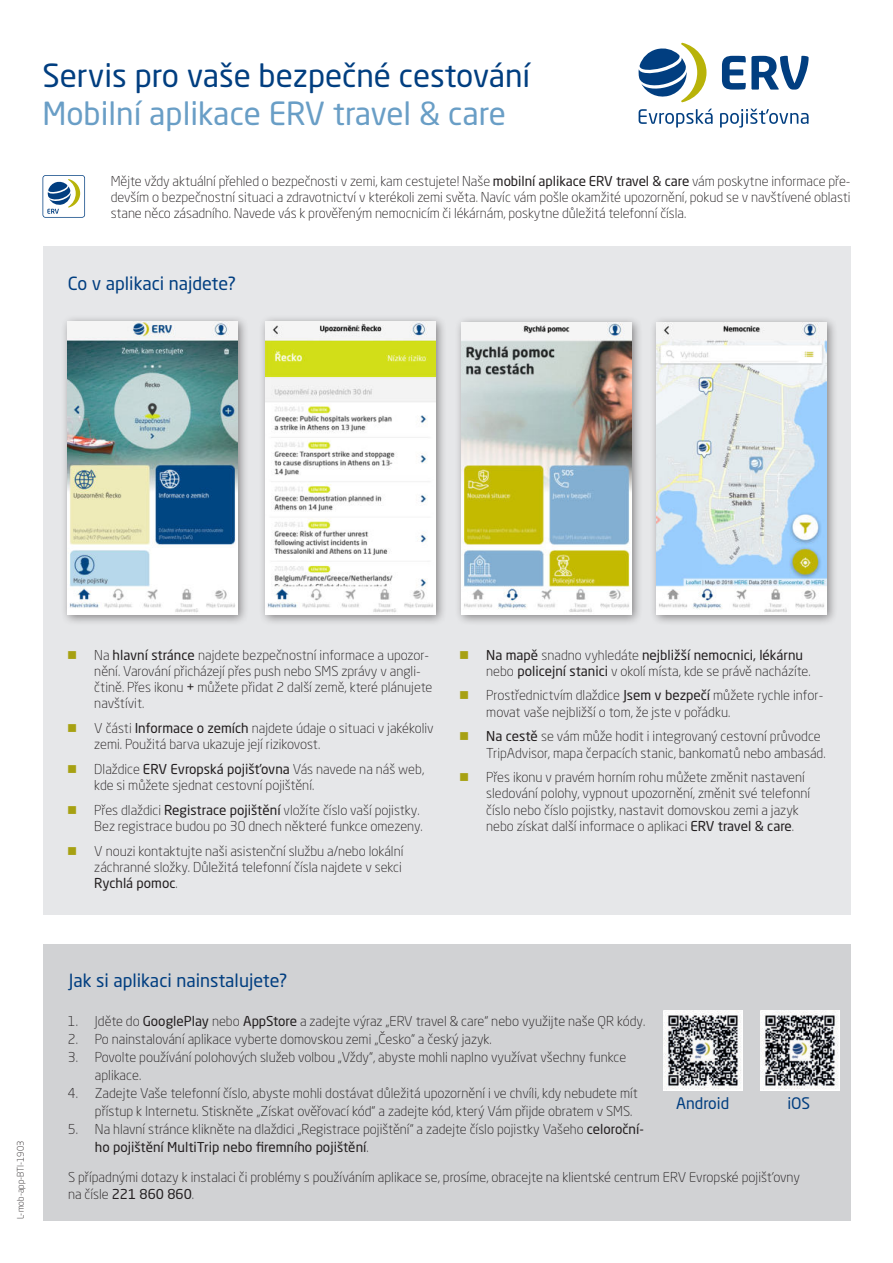
<style>
.page{position:relative;width:893px;height:1263px;background:#fff}
.page>*{position:absolute;margin:0;border:0;box-sizing:border-box;transform-origin:0 0}
.t1{font:31.5px "Neo Sans Pro";color:#013e80}
.t2{font:31.5px "Neo Sans Pro";color:#699ec6}
.t3{font:18px "Neo Sans Pro";color:#013e80}
.t4{font:15.75px "Neo Sans Pro";color:#013e80}
.t5{font:300 13.5px/16.2px "Neo Sans Pro";color:#231f20}
.t6{font:300 9px "Neo Sans Pro";color:#231f20}
.s1{font-weight:400}
</style>
<div class="page">
<div style="left:43px;top:247px;width:807px;height:668px;background:#e6e7e9"></div>
<svg style="left:722px;top:56px;width:86px;height:34px"></svg>
<svg style="left:639px;top:109px;width:74px;height:18px"></svg>
<svg style="left:720px;top:109px;width:88px;height:18px"></svg>
<svg style="left:638px;top:43px;width:68px;height:60px"></svg>
<div style="left:259px;top:314px;width:188px;height:312px;background:#231f20;opacity:.5"></div>
<img style="left:266px;top:321px;width:170px;height:293px">
<div style="left:61px;top:314px;width:188px;height:312px;background:#231f20;opacity:.5"></div>
<img style="left:68px;top:321px;width:170px;height:293px">
<div style="left:649px;top:316px;width:189px;height:310px;background:#231f20;opacity:.5"></div>
<img style="left:656px;top:323px;width:170px;height:291px">
<div style="left:454px;top:316px;width:189px;height:310px;background:#231f20;opacity:.5"></div>
<img style="left:461px;top:323px;width:170px;height:291px">
<svg style="left:43px;top:175px;width:42px;height:43px"></svg>
<div style="left:43px;top:944px;width:808px;height:276px;background:#d1d2d4"></div>
<img style="left:663px;top:1010px;width:80px;height:80px">
<img style="left:760px;top:1011px;width:80px;height:79px">
<h1 class="t1" style="left:43px;top:62px;width:489px">Servis pro vaše bezpečné cestování</h1>
<h1 class="t2" style="left:43px;top:100px;width:465px">Mobilní aplikace ERV travel &amp; care</h1>
<p class="t5" style="left:111px;top:172px;width:741px;text-align:justify">Mějte vždy aktuální přehled o bezpečnosti v zemi, kam cestujete! Naše <span class="s1">mobilní aplikace ERV travel &amp; care</span> vám poskytne informace pře&shy;devším o bezpečnostní situaci a zdravotnictví v kterékoli zemi světa. Navíc vám pošle okamžité upozornění, pokud se v navštívené oblasti stane něco zásadního. Navede vás k prověřeným nemocnicím či lékárnám, poskytne důležitá telefonní čísla.</p>
<h2 class="t3" style="left:68px;top:276px;width:170px">Co v aplikaci najdete?</h2>
<p class="t6" style="left:15px;top:1219px;width:80px;rotate:-90deg">L-mob-app-BTI-1903</p>
<p class="t5" style="left:94px;top:646px;width:340px">Na <span class="s1">hlavní stránce</span> najdete bezpečnostní informace a upozor&shy;nění. Varování přicházejí přes push nebo SMS zprávy v angli&shy;čtině. Přes ikonu <span class="s1">+</span> můžete přidat 2 další země, které plánujete navštívit.</p>
<p class="t5" style="left:94px;top:720px;width:341px">V části <span class="s1">Informace o zemích</span> najdete údaje o situaci v jakékoliv zemi. Použitá barva ukazuje její rizikovost.</p>
<p class="t5" style="left:94px;top:760px;width:331px">Dlaždice <span class="s1">ERV Evropská pojišťovna</span> Vás navede na náš web, kde si můžete sjednat cestovní pojištění.</p>
<p class="t5" style="left:94px;top:801px;width:330px">Přes dlaždici <span class="s1">Registrace pojištění</span> vložíte číslo vaší pojistky.<br>Bez registrace budou po 30 dnech některé funkce omezeny.</p>
<p class="t5" style="left:94px;top:842px;width:311px;text-align:justify">V nouzi kontaktujte naši asistenční službu a/nebo lokální záchranné složky. Důležitá telefonní čísla najdete v sekci <span class="s1">Rychlá pomoc</span>.</p>
<h2 class="t3" style="left:69px;top:972px;width:220px">Jak si aplikaci nainstalujete?</h2>
<p class="t5" style="left:486px;top:646px;width:326px"><span class="s1">Na mapě</span> snadno vyhledáte <span class="s1">nejbližší nemocnici, lékárnu </span>nebo <span class="s1">policejní stanici</span> v okolí místa, kde se právě nacházíte.</p>
<p class="t5" style="left:486px;top:687px;width:339px">Prostřednictvím dlaždice <span class="s1">Jsem v bezpečí</span> můžete rychle infor&shy;movat vaše nejbližší o tom, že jste v pořádku.</p>
<p class="t5" style="left:486px;top:728px;width:341px"><span class="s1">Na cestě</span> se vám může hodit i integrovaný cestovní průvodce<br>TripAdvisor, mapa čerpacích stanic, bankomatů nebo ambasád.</p>
<p class="t5" style="left:486px;top:769px;width:326px">Přes ikonu v pravém horním rohu můžete změnit nastavení sledování polohy, vypnout upozornění, změnit své telefonní číslo nebo číslo pojistky, nastavit domovskou zemi a jazyk nebo získat další informace o aplikaci <span class="s1">ERV travel &amp; care</span>.</p>
<p class="t5" style="left:68px;top:1013px;width:579px">1. Jděte do <span class="s1">GooglePlay</span> nebo <span class="s1">AppStore</span> a zadejte výraz „ERV travel &amp; care“ nebo využijte naše QR kódy.</p>
<p class="t5" style="left:68px;top:1031px;width:425px">2. Po nainstalování aplikace vyberte domovskou zemi „Česko“ a český jazyk.</p>
<p class="t5" style="left:95px;top:1048px;width:533px;line-height:18px;text-indent:-27px">3. Povolte používání polohových služeb volbou „Vždy“, abyste mohli naplno využívat všechny funkce aplikace.</p>
<p class="t5" style="left:95px;top:1084px;width:545px;line-height:18px;text-indent:-27px">4. Zadejte Vaše telefonní číslo, abyste mohli dostávat důležitá upozornění i ve chvíli, kdy nebudete mít přístup k Internetu. Stiskněte „Získat ověřovací kód“ a zadejte kód, který Vám přijde obratem v SMS.</p>
<p class="t5" style="left:95px;top:1120px;width:550px;line-height:18px;text-indent:-27px">5. Na hlavní stránce klikněte na dlaždici „Registrace pojištění“ a zadejte číslo pojistky Vašeho <span class="s1">celoroční&shy;ho pojištění MultiTrip nebo firemního pojištění</span>.</p>
<p class="t5" style="left:68px;top:1169px;width:733px">S případnými dotazy k instalaci či problémy s používáním aplikace se, prosíme, obracejte na klientské centrum ERV Evropské pojišťovny na čísle <span class="s1">221 860 860</span>.</p>
<p class="t4" style="left:676px;top:1096px;width:55px">Android</p>
<p class="t4" style="left:787px;top:1096px;width:24px">iOS</p>
</div>
